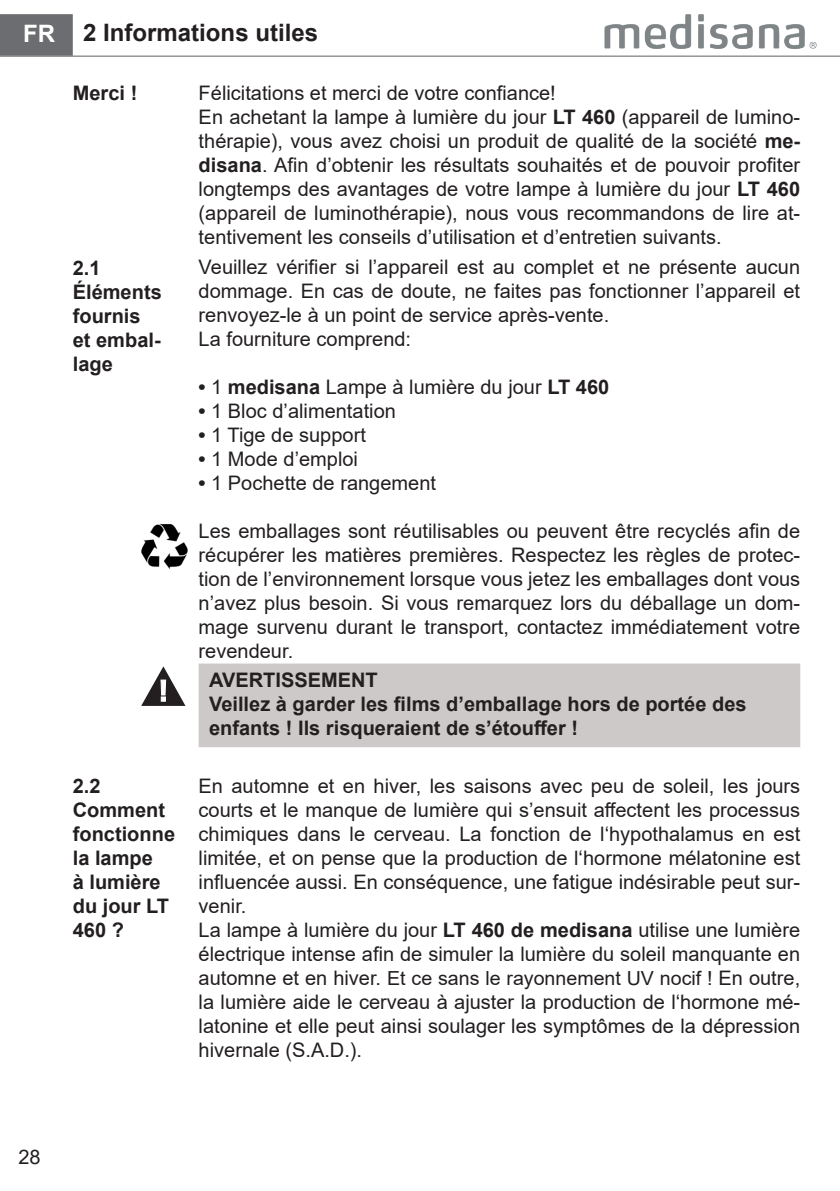
<style>
.page{position:relative;width:840px;height:1191px;background:#fff}
.page>*{position:absolute;margin:0;border:0;box-sizing:border-box;transform-origin:0 0}
.t1{font:700 24px "Arial";color:#231f20}
.t2{font:20px/24px "Arial";color:#231f20}
.t3{font:700 20px/24px "Arial";color:#231f20}
.t4{font:19.4px "Arial";color:#231f20}
.s1{color:#fff}
.s2{font-weight:700}
.s3{font-size:20px}
</style>
<div class="page">
<div style="left:198px;top:663px;width:601px;height:84px;background:#cdc9c8;border:2px solid #cdc9c8"></div>
<img style="left:141px;top:524px;width:47px;height:44px">
<img style="left:604px;top:14px;width:212px;height:34px">
<div style="left:0;top:14px;width:73px;height:41px;background:#6c6d70"></div>
<svg style="left:141px;top:666px;width:44px;height:40px"></svg>
<hr style="left:0;top:55px;width:839px;height:2px;background:#939598">
<p class="t1" style="left:23px;top:15px;width:296px"><span class="s1">FR</span> 2 Informations utiles</p>
<p class="t3" style="left:73px;top:81px;width:66px">Merci !</p>
<p class="t3" style="left:73px;top:256px;width:90px">2.1<br>Éléments fournis et embal&shy;lage</p>
<p class="t2" style="left:198px;top:80px;width:602px">Félicitations et merci de votre confiance!<br>En achetant la lampe à lumière du jour <span class="s2">LT 460</span> (appareil de lumino&shy;thérapie), vous avez choisi un produit de qualité de la société <span class="s2">me&shy;disana</span>. Afin d’obtenir les résultats souhaités et de pouvoir profiter longtemps des avantages de votre lampe à lumière du jour <span class="s2">LT 460 </span>(appareil de luminothérapie), nous vous recommandons de lire at&shy;tentivement les conseils d’utilisation et d’entretien suivants.</p>
<p class="t2" style="left:198px;top:254px;width:602px">Veuillez vérifier si l’appareil est au complet et ne présente aucun dommage. En cas de doute, ne faites pas fonctionner l’appareil et renvoyez-le à un point de service après-vente.<br>La fourniture comprend:</p>
<p class="t2" style="left:198px;top:374px;width:412px"><span class="s2">•</span> 1 <span class="s2">medisana</span> Lampe à lumière du jour <span class="s2">LT 460</span></p>
<p class="t2" style="left:198px;top:398px;width:199px"><span class="s2">•</span> 1 Bloc d’alimentation</p>
<p class="t2" style="left:198px;top:422px;width:169px"><span class="s2">•</span> 1 Tige de support</p>
<p class="t2" style="left:198px;top:446px;width:161px"><span class="s2">•</span> 1 Mode d’emploi</p>
<p class="t2" style="left:198px;top:470px;width:239px"><span class="s2">•</span> 1 Pochette de rangement</p>
<p class="t2" style="left:198px;top:518px;width:602px;text-align:justify">Les emballages sont réutilisables ou peuvent être recyclés afin de récupérer les matières premières. Respectez les règles de protec&shy;tion de l’environnement lorsque vous jetez les emballages dont vous n’avez plus besoin. Si vous remarquez lors du déballage un dom&shy;mage survenu durant le transport, contactez immédiatement votre revendeur.</p>
<p class="t3" style="left:209px;top:668px;width:538px">AVERTISSEMENT<br>Veillez à garder les films d’emballage hors de portée des enfants ! Ils risqueraient de s’étouffer !</p>
<p class="t3" style="left:73px;top:774px;width:104px">2.2<br>Comment fonctionne la lampe<br>à lumière du jour LT<br>460 ?</p>
<p class="t2" style="left:198px;top:774px;width:602px">En automne et en hiver, les saisons avec peu de soleil, les jours courts et le manque de lumière qui s’ensuit affectent les processus chimiques dans le cerveau. La fonction de l‘hypothalamus en est limitée, et on pense que la production de l‘hormone mélatonine est influencée aussi. En conséquence, une fatigue indésirable peut sur&shy;venir.<br>La lampe à lumière du jour <span class="s2">LT 460 de medisana</span> utilise une lumière électrique intense afin de simuler la lumière du soleil manquante en</p>
<p class="t4" style="left:198px;top:964px;width:602px"><span class="s3">automne et en hiver.</span> Et ce sans le rayonnement UV nocif ! <span class="s3">En outre,</span></p>
<p class="t2" style="left:198px;top:990px;width:602px;text-align:justify">la lumière aide le cerveau à ajuster la production de l‘hormone mé&shy;latonine et elle peut ainsi soulager les symptômes de la dépression hivernale (S.A.D.).</p>
<p class="t2" style="left:18px;top:1144px;width:24px">28</p>
</div>
